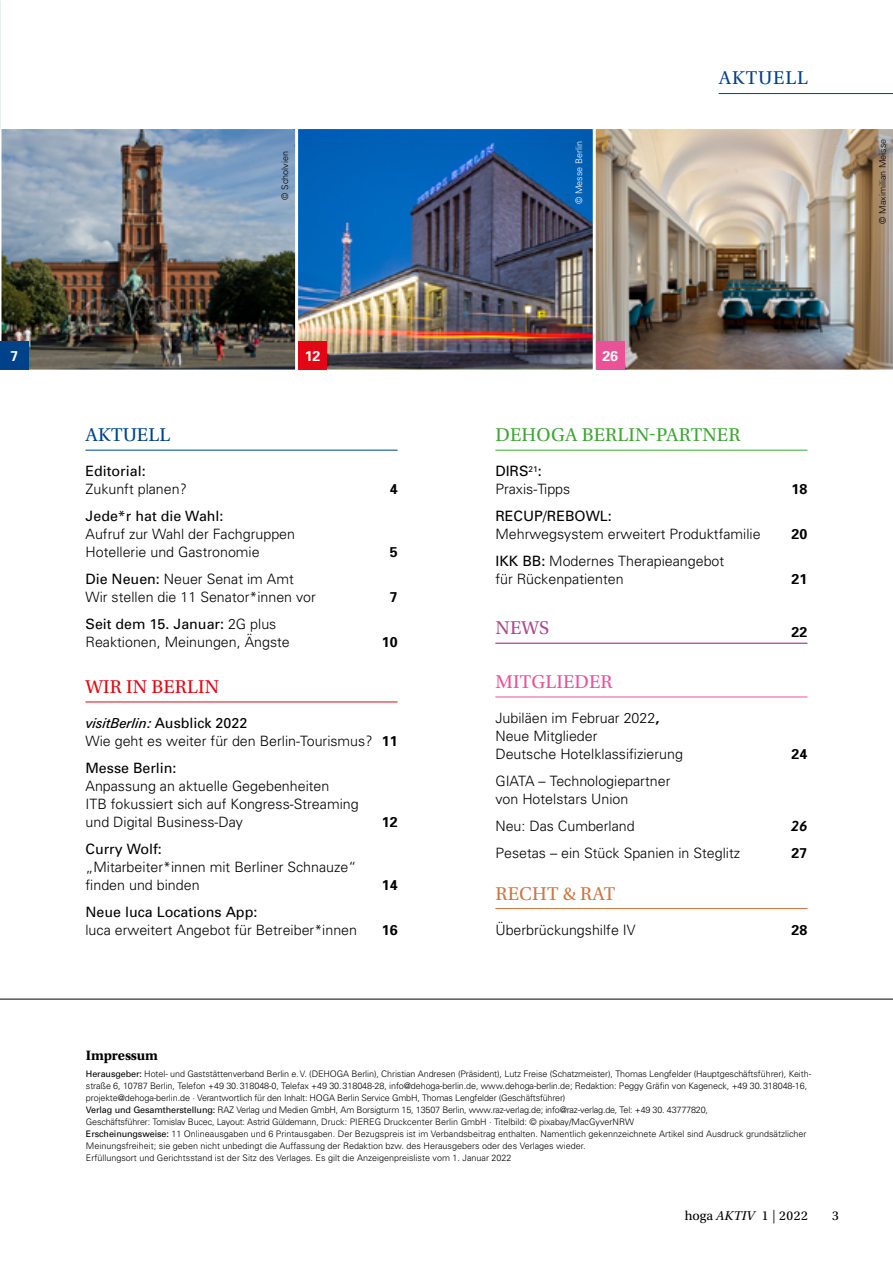
<style>
.page{position:relative;width:893px;height:1263px;background:#fff}
.page>*{position:absolute;margin:0;border:0;box-sizing:border-box;transform-origin:0 0}
.t1{font:19.5px "Utopia Std";letter-spacing:.01em;color:#3fa535}
.t2{font:19.5px "Utopia Std";letter-spacing:.01em;color:#e30613}
.t3{font:19.5px "Utopia Std";letter-spacing:.01em;color:#ea5297}
.t4{font:19.5px "Utopia Std";letter-spacing:.01em;color:#cd7643}
.t5{font:19.5px "Utopia Std";letter-spacing:.035em;color:#004289}
.t6{font:19.5px "Utopia Std";letter-spacing:.01em;color:#004289}
.t7{font:19.5px "Utopia Std";color:#ac4a88}
.t8{font:300 14.25px/18px "Univers";color:#000}
.t9{font:14.25px "Univers";color:#000}
.t10{font:700 14.25px "Univers";color:#000}
.t11{font:italic 14.25px "Univers BQ";color:#000}
.t12{font:700 14.25px "Utopia Std";letter-spacing:-.01em;color:#000}
.t13{font:700 14.25px "Univers";color:#fff}
.t14{font:italic 700 14.25px "Trebuchet";color:#000}
.t15{font:13.5px "Utopia Std";letter-spacing:.02em;color:#000}
.t16{font:300 9px/12px "Univers";letter-spacing:-.01em;color:#000}
.t17{font:300 9px "Univers";color:#fff}
.s1{font-weight:400}
.s2{font-family:"Univers";font-style:normal}
.s3{font-weight:700}
.s4{font-style:italic}
.s5{font-family:"Formata";font-weight:300}
</style>
<div class="page">
<hr style="left:719px;top:93px;width:174px;height:1px;background:#004289">
<img style="left:595px;top:129px;width:298px;height:241px">
<img style="left:300px;top:131px;width:291px;height:237px">
<div style="left:297px;top:128px;width:297px;height:243px;border:2px solid #fff"></div>
<img style="left:3px;top:131px;width:291px;height:237px">
<div style="left:0;top:128px;width:297px;height:243px;border:2px solid #fff"></div>
<hr style="left:85px;top:450px;width:313px;height:1px;background:#004289">
<hr style="left:85px;top:702px;width:313px;height:1px;background:#e30613">
<hr style="left:495px;top:450px;width:312px;height:1px;background:#3fa535">
<hr style="left:495px;top:643px;width:312px;height:1px;background:#9b1670">
<hr style="left:495px;top:697px;width:312px;height:1px;background:#ea5297">
<hr style="left:495px;top:908px;width:312px;height:1px;background:#cd7643">
<div style="left:0;top:341px;width:29px;height:29px;background:#004289"></div>
<div style="left:298px;top:341px;width:29px;height:29px;background:#e30613"></div>
<div style="left:596px;top:341px;width:29px;height:29px;background:#ea5297"></div>
<hr style="left:0;top:999px;width:893px;height:1px;background:#000">
<svg style="left:0;top:0;width:1px;height:1263px"></svg>
<svg style="left:0;top:129px;width:1px;height:48px"></svg>
<hr style="left:0;top:1126px;width:1px;height:137px;background:#fff">
<img style="left:0;top:7px;width:1px;height:122px">
<img style="left:0;top:280px;width:1px;height:844px">
<p class="t16" style="left:279px;top:199px;width:50px;rotate:-90deg">© Scholvien</p>
<p class="t17" style="left:574px;top:204px;width:64px;rotate:-90deg">© Messe Berlin</p>
<h1 class="t5" style="left:719px;top:68px;width:91px">AKTUELL</h1>
<p class="t16" style="left:876px;top:224px;width:86px;rotate:-90deg">© Maximilian Meisse</p>
<h2 class="t13" style="left:10px;top:347px;width:9px">7</h2>
<h2 class="t13" style="left:305px;top:347px;width:17px">12</h2>
<h1 class="t6" style="left:86px;top:424px;width:86px">AKTUELL</h1>
<h2 class="t9" style="left:85px;top:462px;width:62px">Editorial:</h2>
<h2 class="t8" style="left:85px;top:480px;width:103px">Zukunft planen?</h2>
<h2 class="t10" style="left:390px;top:480px;width:9px">4</h2>
<h2 class="t9" style="left:85px;top:507px;width:140px">Jede*r hat die Wahl:</h2>
<h2 class="t8" style="left:85px;top:525px;width:211px">Aufruf zur Wahl der Fachgruppen<br>Hotellerie und Gastronomie</h2>
<h2 class="t10" style="left:390px;top:543px;width:9px">5</h2>
<h2 class="t8" style="left:85px;top:570px;width:232px"><span class="s1">Die Neuen:</span> Neuer Senat im Amt<br>Wir stellen die 11 Senator*innen vor</h2>
<h2 class="t8" style="left:85px;top:615px;width:206px"><span class="s1">Seit dem 15. Januar:</span> 2G plus<br>Reaktionen, Meinungen, Ängste</h2>
<h2 class="t10" style="left:390px;top:588px;width:9px">7</h2>
<h2 class="t10" style="left:382px;top:633px;width:17px">10</h2>
<h1 class="t2" style="left:86px;top:676px;width:135px">WIR IN BERLIN</h1>
<h2 class="t11" style="left:85px;top:715px;width:163px">visitBerlin: <span class="s2">Ausblick 2022</span></h2>
<h2 class="t8" style="left:85px;top:727px;width:314px;line-height:27px">Wie geht es weiter für den Berlin-Tourismus? <span class="s3">11<br></span><span class="s1">Messe Berlin:</span></h2>
<h2 class="t8" style="left:85px;top:777px;width:275px">Anpassung an aktuelle Gegebenheiten<br>ITB fokussiert sich auf Kongress-Streaming und Digital Business-Day</h2>
<h2 class="t10" style="left:382px;top:813px;width:17px">12</h2>
<h2 class="t9" style="left:85px;top:840px;width:78px">Curry Wolf:</h2>
<h2 class="t8" style="left:85px;top:858px;width:272px">„Mitarbeiter*innen mit Berliner Schnauze“ finden und binden</h2>
<h2 class="t10" style="left:382px;top:876px;width:17px">14</h2>
<h2 class="t9" style="left:85px;top:903px;width:173px">Neue luca Locations App:</h2>
<h2 class="t8" style="left:85px;top:921px;width:273px">luca erweitert Angebot für Betreiber*innen</h2>
<h2 class="t10" style="left:382px;top:921px;width:17px">16</h2>
<h2 class="t13" style="left:602px;top:347px;width:17px">26</h2>
<h1 class="t1" style="left:495px;top:424px;width:246px">DEHOGA BERLIN-PARTNER</h1>
<h2 class="t8" style="left:495px;top:462px;width:76px"><span class="s1">DIRS</span><sup>21</sup><span class="s1">:<br></span>Praxis-Tipps</h2>
<h2 class="t10" style="left:792px;top:480px;width:17px">18</h2>
<h2 class="t9" style="left:495px;top:507px;width:118px">RECUP/REBOWL:</h2>
<h2 class="t8" style="left:495px;top:525px;width:267px">Mehrwegsystem erweitert Produktfamilie</h2>
<h2 class="t10" style="left:792px;top:525px;width:17px">20</h2>
<h2 class="t8" style="left:495px;top:552px;width:230px"><span class="s1">IKK BB:</span> Modernes Therapieangebot für Rückenpatienten</h2>
<h2 class="t10" style="left:792px;top:570px;width:17px">21</h2>
<h1 class="t7" style="left:495px;top:617px;width:55px">NEWS</h1>
<h1 class="t3" style="left:495px;top:671px;width:119px">MITGLIEDER</h1>
<h2 class="t8" style="left:495px;top:709px;width:189px">Jubiläen im Februar 2022<span class="s3">,<br></span>Neue Mitglieder<br>Deutsche Hotelklassifizierung</h2>
<h2 class="t10" style="left:792px;top:622px;width:17px">22</h2>
<h2 class="t10" style="left:792px;top:745px;width:17px">24</h2>
<h2 class="t8" style="left:495px;top:772px;width:176px">GIATA – Technologiepartner von Hotelstars Union</h2>
<h2 class="t8" style="left:495px;top:817px;width:141px">Neu: Das Cumberland</h2>
<h2 class="t14" style="left:791px;top:817px;width:18px">26</h2>
<h2 class="t8" style="left:495px;top:844px;width:246px">Pesetas – ein Stück Spanien in Steglitz</h2>
<h2 class="t10" style="left:792px;top:844px;width:17px">27</h2>
<h1 class="t4" style="left:495px;top:883px;width:121px">RECHT &amp; RAT</h1>
<h2 class="t8" style="left:495px;top:920px;width:142px">Überbrückungshilfe IV</h2>
<h2 class="t10" style="left:792px;top:920px;width:17px">28</h2>
<h2 class="t12" style="left:86px;top:1047px;width:74px">Impressum</h2>
<p class="t16" style="left:86px;top:1067px;width:727px"><span class="s1">Herausgeber:</span> Hotel- und Gaststättenverband Berlin e.V. (DEHOGA Berlin), Christian Andresen (Präsident), Lutz Freise (Schatzmeister), Thomas Lengfelder (Hauptgeschäftsführer), Keith&shy;straße 6, 10787 Berlin, Telefon +49 30.318048-0, Telefax +49 30.318048-28, info@dehoga-berlin.de, www.dehoga-berlin.de; Redaktion: Peggy Gräfin von Kageneck, +49 30.318048-16, projekte@dehoga-berlin.de · Verantwortlich für den Inhalt: HOGA Berlin Service GmbH, Thomas Lengfelder (Geschäftsführer)<br><span class="s1">Verlag und Gesamtherstellung:</span> RAZ Verlag und Medien GmbH, Am Borsigturm 15, 13507 Berlin, www.raz-verlag.de; info@raz-verlag.de, Tel: +49 30. 43777820,<br>Geschäftsführer: Tomislav Bucec, Layout: Astrid Güldemann, Druck: PIEREG Druckcenter Berlin GmbH · Titelbild: © pixabay/MacGyverNRW<br><span class="s1">Erscheinungsweise:</span> 11 Onlineausgaben und 6 Printausgaben. Der Bezugspreis ist im Verbandsbeitrag enthalten. Namentlich gekennzeichnete Artikel sind Ausdruck grundsätzlicher Meinungsfreiheit; sie geben nicht unbedingt die Auffassung der Redaktion bzw. des Herausgebers oder des Verlages wieder.<br>Erfüllungsort und Gerichtsstand ist der Sitz des Verlages. Es gilt die Anzeigenpreisliste vom 1. Januar 2022</p>
<h3 class="t15" style="left:685px;top:1208px;width:125px">hoga <span class="s4">AKTIV</span> 1 <span class="s5">|</span> 2022</h3>
<h3 class="t15" style="left:832px;top:1208px;width:8px">3</h3>
</div>
